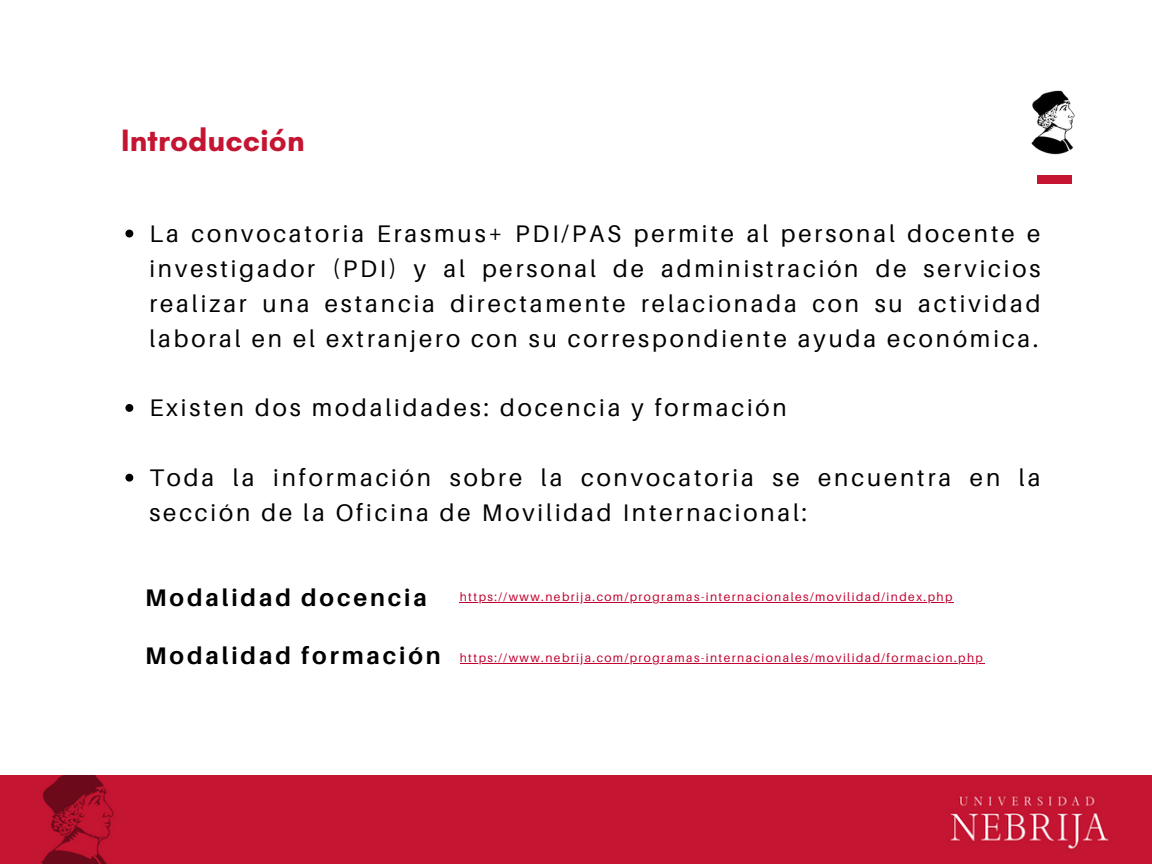
<style>
.page{position:relative;width:1152px;height:864px;background:#fff}
.page>*{position:absolute;margin:0;border:0;box-sizing:border-box;transform-origin:0 0}
.t1{font:700 31.5px "Glacial Indifference";color:#c41532}
.t2{font:24px/34.8px "Aileron";letter-spacing:.12em;color:#000;text-align:justify}
.t3{font:700 24px "Aileron";letter-spacing:.12em;color:#000}
.t4{font:12px "Aileron";letter-spacing:.12em;color:#c2002f}
</style>
<div class="page">
<div style="left:1037px;top:175px;width:35px;height:8px;background:#c41532"></div>
<img style="left:1031px;top:90px;width:44px;height:65px">
<svg style="left:125px;top:230px;width:8px;height:7px"></svg>
<svg style="left:125px;top:404px;width:8px;height:8px"></svg>
<svg style="left:125px;top:474px;width:8px;height:8px"></svg>
<div style="left:0;top:776px;width:1152px;height:88px;background:#c41532"></div>
<hr style="left:460px;top:602px;width:494px;height:1px;background:#c2002f">
<hr style="left:460px;top:663px;width:524px;height:1px;background:#c2002f">
<p class="t1" style="left:121px;top:122px;width:185px">Introducción</p>
<p class="t2" style="left:149px;top:216px;width:893px">La convocatoria Erasmus+ PDI/PAS permite al personal docente e investigador (PDI) y al personal de administración de servicios realizar una estancia directamente relacionada con su actividad laboral en el extranjero con su correspondiente ayuda económica.</p>
<p class="t2" style="left:149px;top:390px;width:639px">Existen dos modalidades: docencia y formación</p>
<p class="t2" style="left:149px;top:460px;width:893px">Toda la información sobre la convocatoria se encuentra en la sección de la Oficina de Movilidad Internacional:</p>
<p class="t3" style="left:145px;top:582px;width:283px">Modalidad docencia</p>
<p class="t3" style="left:145px;top:641px;width:297px">Modalidad formación</p>
<p class="t4" style="left:460px;top:589px;width:494px">https://www.nebrija.com/programas-internacionales/movilidad/index.php</p>
<p class="t4" style="left:460px;top:650px;width:525px">https://www.nebrija.com/programas-internacionales/movilidad/formacion.php</p>
</div>
